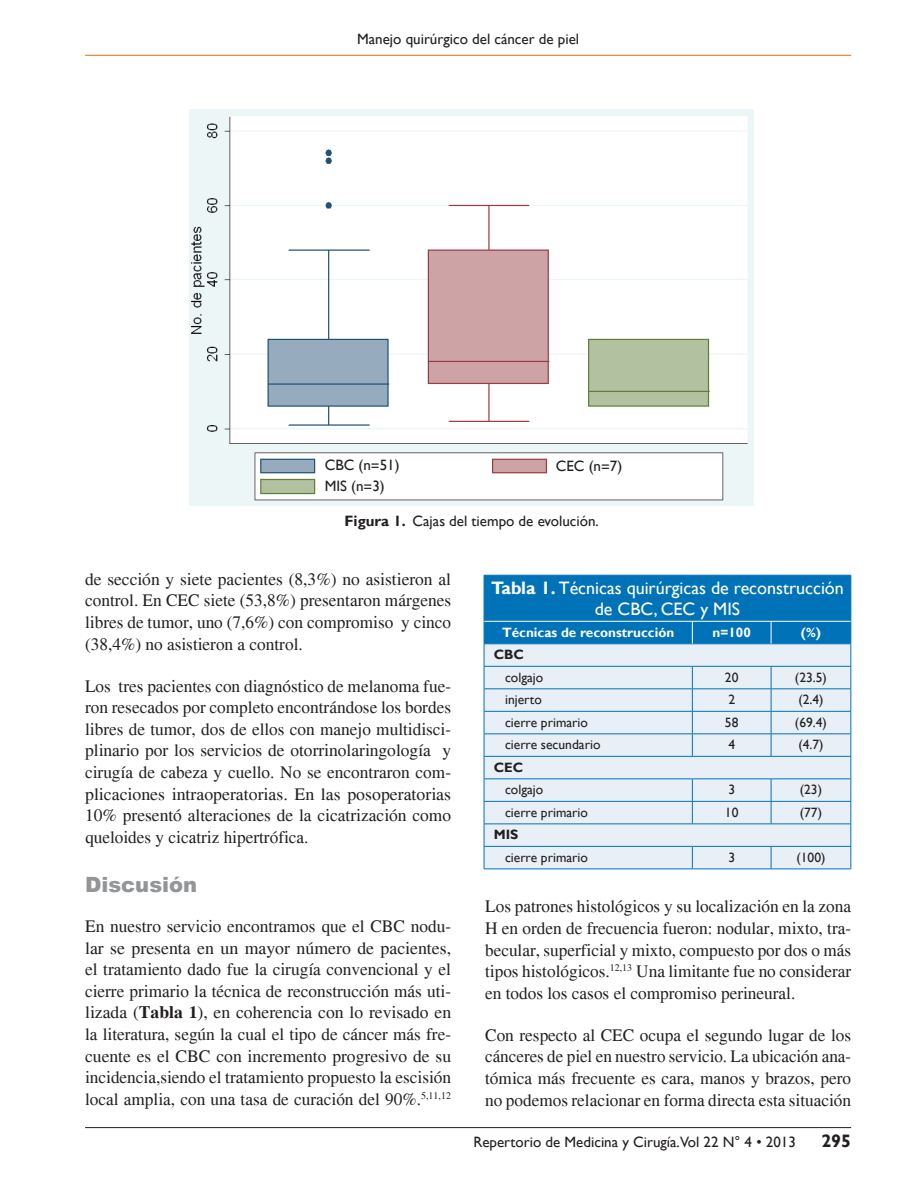
<style>
.page{position:relative;width:915px;height:1191px;background:#fff}
.page>*{position:absolute;margin:0;border:0;box-sizing:border-box;transform-origin:0 0}
.SUBTITULOS{font:900 21px "Arial";color:#939598}
.TABLA_TITULOS{font:18px/21.6px "Gill Sans";color:#fff;text-align:center}
.t1{font:700 18px "Gill Sans";color:#231f20}
.TEXTO_TEXTO{font:17.25px/21.6px "Times";color:#231f20;text-align:justify}
.GRAFICOS{font:15px "Gill Sans";color:#231f20}
.TABLAS_TEXTO{font:13.5px "Gill Sans";color:#231f20}
.TABLAS_TEXTO-2{font:700 13.5px "Gill Sans";color:#fff}
.TABLAS_TEXTO-3{font:700 13.5px "Gill Sans";color:#231f20}
.s1{font-weight:700}
</style>
<div class="page">
<hr style="left:85px;top:55px;width:765px;height:1px;background:#f5822f">
<hr style="left:85px;top:1127px;width:765px;height:1px;background:#231f20">
<img style="left:189px;top:109px;width:564px;height:396px">
<hr style="left:483px;top:868px;width:209px;height:1px;background:#0073b8">
<hr style="left:692px;top:868px;width:78px;height:1px;background:#0073b8">
<hr style="left:770px;top:868px;width:80px;height:1px;background:#0073b8">
<svg style="left:483px;top:575px;width:368px;height:293px;background:#aacee6"></svg>
<div style="left:324px;top:459px;width:151px;height:19px;background:#fff"></div>
<div style="left:324px;top:480px;width:151px;height:16px;background:#fff"></div>
<div style="left:555px;top:460px;width:161px;height:19px;background:#fff"></div>
<p class="GRAFICOS" style="left:357px;top:31px;width:223px">Manejo quirúrgico del cáncer de piel</p>
<p class="GRAFICOS" style="left:324px;top:456px;width:76px">CBC (n=51)</p>
<p class="GRAFICOS" style="left:324px;top:477px;width:61px">MIS (n=3)</p>
<p class="GRAFICOS" style="left:555px;top:457px;width:68px">CEC (n=7)</p>
<p class="GRAFICOS" style="left:344px;top:512px;width:256px"><span class="s1">Figura 1.</span> Cajas del tiempo de evolución.</p>
<p class="TEXTO_TEXTO" style="left:85px;top:568px;width:367px">de sección y siete pacientes (8,3%) no asistieron al control. En CEC siete (53,8%) presentaron márgenes libres de tumor, uno (7,6%) con compromiso y cinco (38,4%) no asistieron a control.</p>
<p class="TEXTO_TEXTO" style="left:85px;top:675px;width:367px">Los tres pacientes con diagnóstico de melanoma fue&shy;ron resecados por completo encontrándose los bordes libres de tumor, dos de ellos con manejo multidisci&shy;plinario por los servicios de otorrinolaringología y cirugía de cabeza y cuello. No se encontraron com&shy;plicaciones intraoperatorias. En las posoperatorias 10% presentó alteraciones de la cicatrización como queloides y cicatriz hipertrófica.</p>
<p class="SUBTITULOS" style="left:85px;top:869px;width:114px">Discusión</p>
<p class="TEXTO_TEXTO" style="left:85px;top:915px;width:367px">En nuestro servicio encontramos que el CBC nodu&shy;lar se presenta en un mayor número de pacientes, el tratamiento dado fue la cirugía convencional y el cierre primario la técnica de reconstrucción más uti&shy;lizada (<span class="s1">Tabla 1</span>), en coherencia con lo revisado en la literatura, según la cual el tipo de cáncer más fre&shy;cuente es el CBC con incremento progresivo de su incidencia,siendo el tratamiento propuesto la escisión local amplia, con una tasa de curación del 90%.<sup>5,11,12</sup></p>
<p class="TABLA_TITULOS" style="left:491px;top:577px;width:354px"><span class="s1">Tabla 1.</span> Técnicas quirúrgicas de reconstrucción de CBC, CEC y MIS</p>
<p class="TABLAS_TEXTO-2" style="left:502px;top:624px;width:174px">Técnicas de reconstrucción</p>
<p class="TABLAS_TEXTO-2" style="left:712px;top:624px;width:40px">n=100</p>
<p class="TABLAS_TEXTO-2" style="left:800px;top:624px;width:22px">(%)</p>
<p class="TABLAS_TEXTO-3" style="left:493px;top:646px;width:32px">CBC</p>
<p class="TABLAS_TEXTO" style="left:505px;top:669px;width:40px">colgajo</p>
<p class="TABLAS_TEXTO" style="left:724px;top:669px;width:15px">20</p>
<p class="TABLAS_TEXTO" style="left:794px;top:669px;width:33px">(23.5)</p>
<p class="TABLAS_TEXTO" style="left:505px;top:691px;width:38px">injerto</p>
<p class="TABLAS_TEXTO" style="left:728px;top:691px;width:8px">2</p>
<p class="TABLAS_TEXTO" style="left:798px;top:691px;width:27px">(2.4)</p>
<p class="TABLAS_TEXTO" style="left:505px;top:714px;width:84px">cierre primario</p>
<p class="TABLAS_TEXTO" style="left:724px;top:714px;width:15px">58</p>
<p class="TABLAS_TEXTO" style="left:794px;top:714px;width:33px">(69.4)</p>
<p class="TABLAS_TEXTO" style="left:505px;top:736px;width:97px">cierre secundario</p>
<p class="TABLAS_TEXTO" style="left:728px;top:736px;width:8px">4</p>
<p class="TABLAS_TEXTO" style="left:798px;top:736px;width:27px">(4.7)</p>
<p class="TABLAS_TEXTO-3" style="left:493px;top:759px;width:31px">CEC</p>
<p class="TABLAS_TEXTO" style="left:505px;top:781px;width:40px">colgajo</p>
<p class="TABLAS_TEXTO" style="left:728px;top:781px;width:8px">3</p>
<p class="TABLAS_TEXTO" style="left:799px;top:781px;width:24px">(23)</p>
<p class="TABLAS_TEXTO" style="left:505px;top:804px;width:84px">cierre primario</p>
<p class="TABLAS_TEXTO" style="left:724px;top:804px;width:15px">10</p>
<p class="TABLAS_TEXTO" style="left:799px;top:804px;width:24px">(77)</p>
<p class="TABLAS_TEXTO-3" style="left:493px;top:826px;width:26px">MIS</p>
<p class="TABLAS_TEXTO" style="left:505px;top:849px;width:84px">cierre primario</p>
<p class="TABLAS_TEXTO" style="left:728px;top:849px;width:8px">3</p>
<p class="TABLAS_TEXTO" style="left:796px;top:849px;width:30px">(100)</p>
<p class="TEXTO_TEXTO" style="left:485px;top:895px;width:367px">Los patrones histológicos y su localización en la zona H en orden de frecuencia fueron: nodular, mixto, tra&shy;becular, superficial y mixto, compuesto por dos o más tipos histológicos.<sup>12,13</sup> Una limitante fue no considerar en todos los casos el compromiso perineural.</p>
<p class="TEXTO_TEXTO" style="left:485px;top:1024px;width:367px">Con respecto al CEC ocupa el segundo lugar de los cánceres de piel en nuestro servicio. La ubicación ana&shy;tómica más frecuente es cara, manos y brazos, pero no podemos relacionar en forma directa esta situación</p>
<p class="GRAFICOS" style="left:473px;top:1133px;width:324px">Repertorio de Medicina y Cirugía.Vol 22 N° 4 • 2013</p>
<p class="t1" style="left:821px;top:1129px;width:31px">295</p>
</div>
